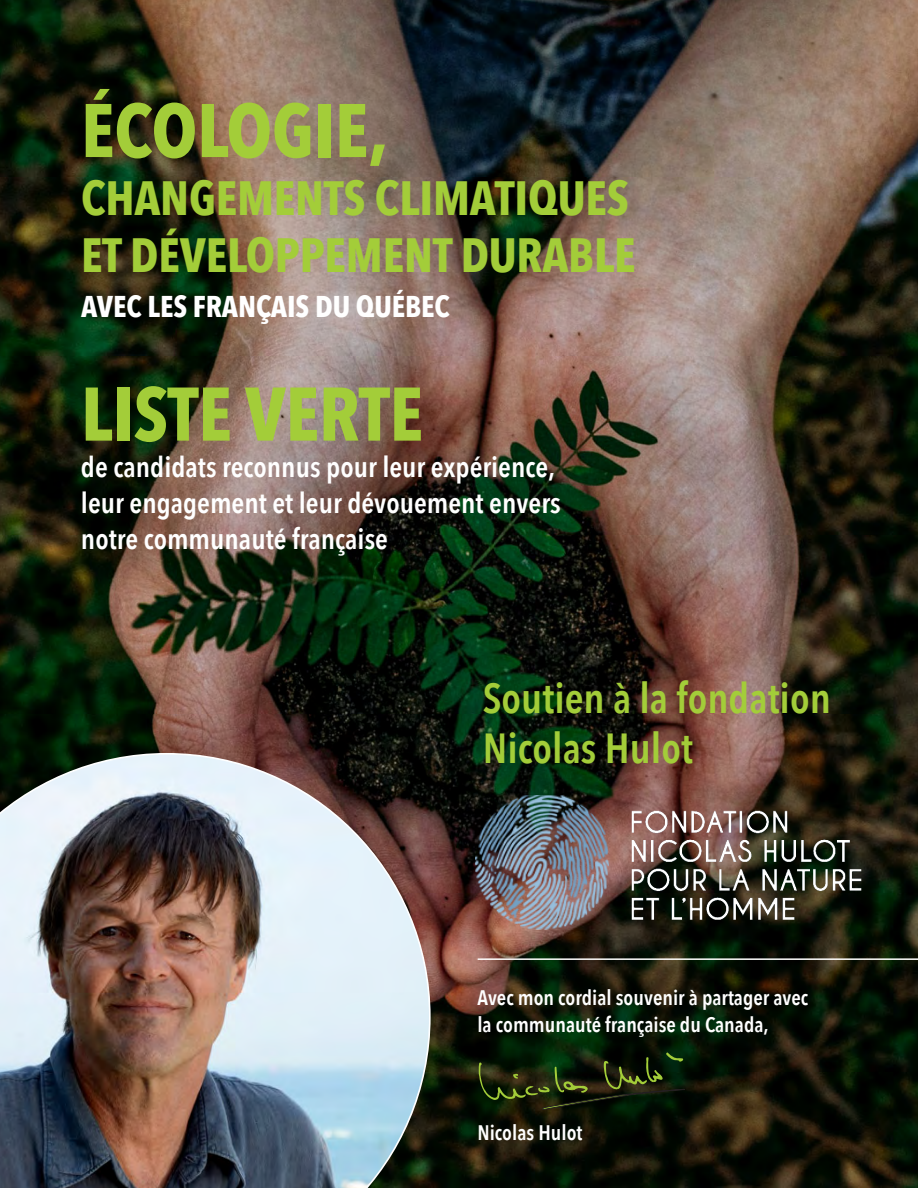
<style>
.page{position:relative;width:918px;height:1188px;background:#fff}
.page>*{position:absolute;margin:0;border:0;box-sizing:border-box;transform-origin:0 0}
.t1{font:700 75px "Avenir Next Condensed";letter-spacing:-.005em;color:#a3cd39}
.t2{font:700 48px/57.6px "Avenir Next Condensed";letter-spacing:-.005em;color:#a3cd39}
.t3{font:600 42px/50.4px "Avenir Next Condensed";color:#a3cd39}
.t4{font:700 30px "Avenir Next Condensed";letter-spacing:-.005em;color:#fff}
.t5{font:600 28.5px/36px "Avenir Next Condensed";color:#fff}
.t6{font:600 21px/27px "Avenir Next Condensed";color:#fff}
</style>
<div class="page">
<img style="left:0;top:0;width:918px;height:1188px">
<hr style="left:478px;top:958px;width:440px;height:2px;background:#fff">
<img style="left:0;top:753px;width:431px;height:435px">
<img style="left:475px;top:795px;width:139px;height:137px">
<img style="left:625px;top:805px;width:255px;height:119px">
<svg style="left:478px;top:1052px;width:207px;height:58px;background:#19260b"></svg>
<p class="t1" style="left:81px;top:85px;width:309px">ÉCOLOGIE,</p>
<p class="t2" style="left:81px;top:169px;width:556px">CHANGEMENTS CLIMATIQUES<br>ET DÉVELOPPEMENT DURABLE</p>
<p class="t4" style="left:81px;top:288px;width:370px">AVEC LES FRANÇAIS DU QUÉBEC</p>
<p class="t1" style="left:81px;top:368px;width:344px">LISTE VERTE</p>
<p class="t5" style="left:81px;top:448px;width:481px">de candidats reconnus pour leur expérience, leur engagement et leur dévouement envers notre communauté française</p>
<p class="t3" style="left:483px;top:672px;width:350px">Soutien à la fondation<br>Nicolas Hulot</p>
<p class="t6" style="left:477px;top:984px;width:332px">Avec mon cordial souvenir à partager avec la communauté française du Canada,</p>
<p class="t6" style="left:477px;top:1119px;width:107px">Nicolas Hulot</p>
</div>
